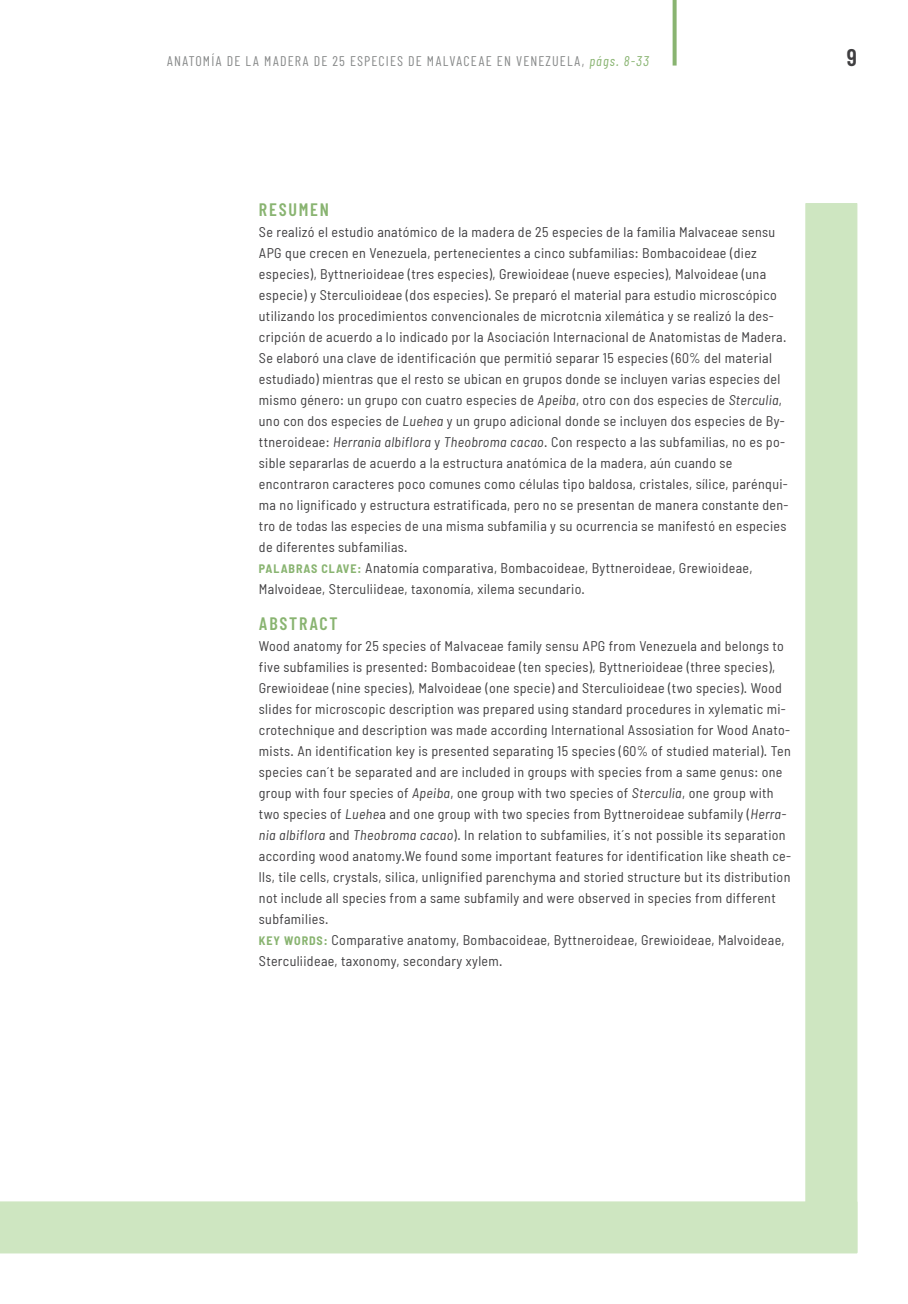
<style>
.page{position:relative;width:908px;height:1304px;background:#fff}
.page>*{position:absolute;margin:0;border:0;box-sizing:border-box;transform-origin:0 0}
.t1{font:600 24px "Barlow Condensed";color:#403f41}
.t2{font:600 18px "Barlow Condensed";letter-spacing:.1em;color:#89b471}
.t3{font:semi-condensed 14px/21px "Barlow";letter-spacing:.025em;color:#403f41}
.t4{font:14px "Barlow Condensed";letter-spacing:.08em;color:#898b8b}
.s1{font-style:italic;color:#89b471}
.s2{font-style:italic}
.s3{font-weight:700;font-size:12px;color:#89b471}
</style>
<div class="page">
<svg style="left:672px;top:0;width:4px;height:66px"></svg>
<hr style="left:0;top:1253px;width:1px;height:51px;background:#006e3a">
<hr style="left:0;top:0;width:1px;height:51px;background:#006e3a">
<div style="left:805px;top:203px;width:51px;height:1050px;background:#cee6c1;border:1px solid #cee6c1"></div>
<div style="left:0;top:1202px;width:856px;height:51px;background:#cee6c1"></div>
<p class="t4" style="left:167px;top:52px;width:483px">ANATOMÍA DE LA MADERA DE 25 ESPECIES DE MALVACEAE EN VENEZUELA, <span class="s1">págs. 8-33</span></p>
<h1 class="t1" style="left:846px;top:42px;width:12px">9</h1>
<p class="t2" style="left:259px;top:198px;width:71px">RESUMEN</p>
<p class="t3" style="left:259px;top:221px;width:531px">Se realizó el estudio anatómico de la madera de 25 especies de la familia Malvaceae sensu APG que crecen en Venezuela, pertenecientes a cinco subfamilias: Bombacoideae (diez especies), Byttnerioideae (tres especies), Grewioideae (nueve especies), Malvoideae (una especie) y Sterculioideae (dos especies). Se preparó el material para estudio microscópico utilizando los procedimientos convencionales de microtcnia xilemática y se realizó la des&shy;cripción de acuerdo a lo indicado por la Asociación Internacional de Anatomistas de Madera.<br>Se elaboró una clave de identificación que permitió separar 15 especies (60% del material estudiado) mientras que el resto se ubican en grupos donde se incluyen varias especies del mismo género: un grupo con cuatro especies de <span class="s2">Apeiba</span>, otro con dos especies de <span class="s2">Sterculia</span>, uno con dos especies de <span class="s2">Luehea</span> y un grupo adicional donde se incluyen dos especies de By&shy;ttneroideae: <span class="s2">Herrania albiflora</span> y <span class="s2">Theobroma cacao</span>. Con respecto a las subfamilias, no es po&shy;sible separarlas de acuerdo a la estructura anatómica de la madera, aún cuando se encontraron caracteres poco comunes como células tipo baldosa, cristales, sílice, parénqui&shy;ma no lignificado y estructura estratificada, pero no se presentan de manera constante den&shy;tro de todas las especies de una misma subfamilia y su ocurrencia se manifestó en especies de diferentes subfamilias.<br><span class="s3">PALABRAS CLAVE:</span> Anatomía comparativa, Bombacoideae, Byttneroideae, Grewioideae, Malvoideae, Sterculiideae, taxonomía, xilema secundario.</p>
<p class="t2" style="left:259px;top:612px;width:80px">ABSTRACT</p>
<p class="t3" style="left:259px;top:635px;width:533px">Wood anatomy for 25 species of Malvaceae family sensu APG from Venezuela and belongs to five subfamilies is presented: Bombacoideae (ten species), Byttnerioideae (three species), Grewioideae (nine species), Malvoideae (one specie) and Sterculioideae (two species). Wood slides for microscopic description was prepared using standard procedures in xylematic mi&shy;crotechnique and description was made according International Assosiation for Wood Anato&shy;mists. An identification key is presented separating 15 species (60% of studied material). Ten species can´t be separated and are included in groups with species from a same genus: one group with four species of <span class="s2">Apeiba</span>, one group with two species of <span class="s2">Sterculia</span>, one group with two species of <span class="s2">Luehe</span>a and one group with two species from Byttneroideae subfamily (<span class="s2">Herra&shy;nia albiflora</span> and <span class="s2">Theobroma cacao</span>). In relation to subfamilies, it´s not possible its separation according wood anatomy.We found some important features for identification like sheath ce&shy;lls, tile cells, crystals, silica, unlignified parenchyma and storied structure but its distribution not include all species from a same subfamily and were observed in species from different subfamilies.<br><span class="s3">KEY WORDS:</span> Comparative anatomy, Bombacoideae, Byttneroideae, Grewioideae, Malvoideae, Sterculiideae, taxonomy, secondary xylem.</p>
</div>
